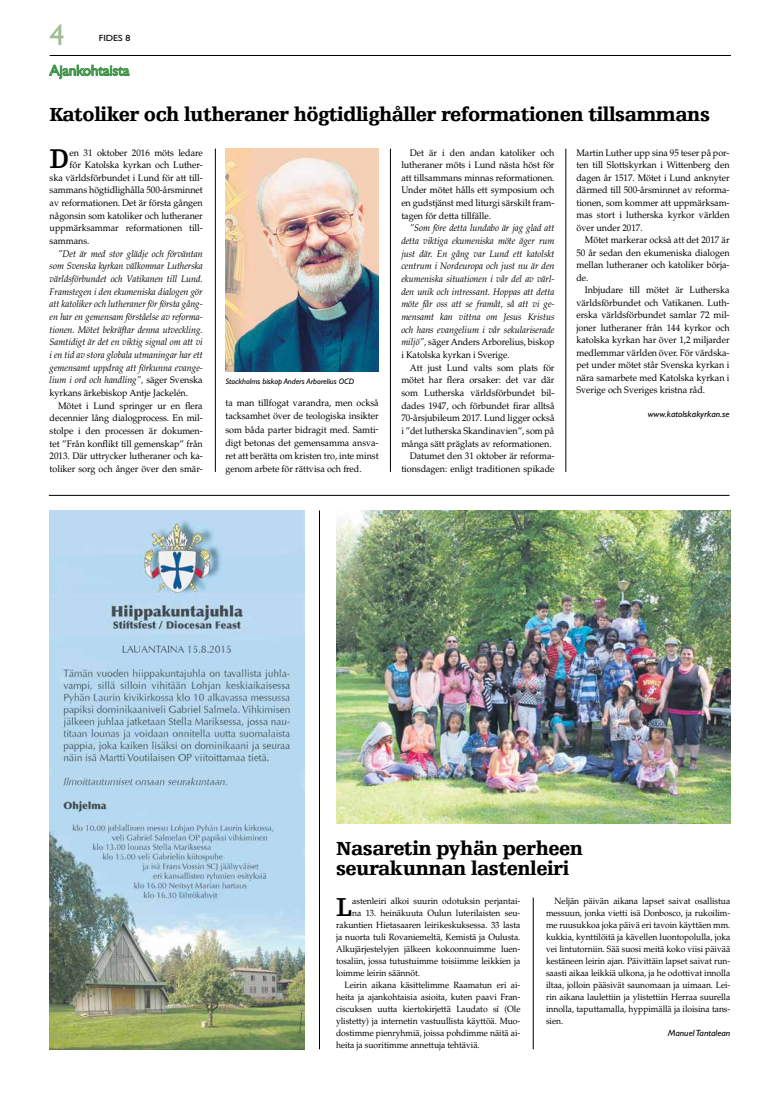
<style>
.page{position:relative;width:780px;height:1106px;background:#fff}
.page>*{position:absolute;margin:0;border:0;box-sizing:border-box;transform-origin:0 0}
.t1{font:30px "Gill Sans Std";color:#a0bd93}
.t2{font:700 28.7px "Egyptienne FLT Std";color:#000;scale:.95 1}
.t3{font:700 27.4px "Egyptienne FLT Std";color:#000;scale:.95 1}
.t4{font:900 20px/20px "Egyptienne FLT Std";letter-spacing:-.025em;color:#000}
.t5{font:15px "Gill Sans Std";letter-spacing:-.01em;color:#3f9347}
.t6{font:9.5px/12.5px "Palatino LT Std";letter-spacing:-.005em;color:#000;text-align:justify;scale:.95 1}
.t7{font:italic 9.5px/12.7px "Palatino LT Std";letter-spacing:-.005em;color:#000;text-align:justify;scale:.95 1}
.t8{font:9px/12px "Palatino LT Std";letter-spacing:-.005em;color:#000;text-align:justify;scale:.95 1}
.t9{font:italic 9px "Gill Sans Std";color:#000;scale:1.05 1}
.t10{font:9px "Gill Sans Std";color:#000;scale:1.1 1}
.t11{font:italic 8px "Gill Sans Std";letter-spacing:-.01em;color:#000;scale:1.05 1}
.s1{font-style:normal}
</style>
<div class="page">
<hr style="left:50px;top:55px;width:681px;height:1px;background:#000">
<svg style="left:49px;top:65px;width:80px;height:14px"></svg>
<hr style="left:215px;top:149px;width:1px;height:323px;background:#000">
<hr style="left:533px;top:897px;width:1px;height:152px;background:#000">
<hr style="left:565px;top:149px;width:1px;height:323px;background:#000">
<hr style="left:49px;top:495px;width:680px;height:1px;background:#000">
<hr style="left:319px;top:510px;width:1px;height:539px;background:#000">
<img style="left:50px;top:510px;width:255px;height:539px">
<img style="left:336px;top:510px;width:394px;height:314px">
<hr style="left:390px;top:149px;width:1px;height:323px;background:#000">
<img style="left:225px;top:149px;width:153px;height:223px">
<h1 class="t1" style="left:50px;top:18px;width:16px">4</h1>
<p class="t10" style="left:99px;top:33px;width:30px">FIDES 8</p>
<h3 class="t5" style="left:50px;top:62px;width:81px">Ajankohtaista</h3>
<h3 class="t4" style="left:50px;top:104px;width:662px">Katoliker och lutheraner högtidlighåller reformationen tillsammans</h3>
<h2 class="t2" style="left:50px;top:143px;width:22px">D</h2>
<p class="t6" style="left:70px;top:146px;width:142px">en 31 oktober 2016 möts ledare</p>
<p class="t6" style="left:70px;top:159px;width:142px">för Katolska kyrkan och Luther-</p>
<p class="t6" style="left:50px;top:171px;width:163px">ska världsförbundet i Lund för att till-</p>
<p class="t6" style="left:50px;top:184px;width:163px">sammans högtidlighålla 500-årsminnet</p>
<p class="t6" style="left:50px;top:197px;width:163px">av reformationen. Det är första gången</p>
<p class="t6" style="left:50px;top:209px;width:163px">någonsin som katoliker och lutheraner</p>
<p class="t6" style="left:50px;top:222px;width:163px">uppmärksammar reformationen till-</p>
<p class="t6" style="left:50px;top:235px;width:43px">sammans.</p>
<p class="t7" style="left:50px;top:247px;width:163px;text-indent:9px">”Det är med stor glädje och förväntan som Svenska kyrkan välkomnar Lutherska världsförbundet och Vatikanen till Lund.<br>Framstegen i den ekumeniska dialogen gör att katoliker och lutheraner för första gång&shy;en har en gemensam förståelse av reforma&shy;tionen. Mötet bekräftar denna utveckling.<br>Samtidigt är det en viktig signal om att vi i en tid av stora globala utmaningar har ett gemensamt uppdrag att förkunna evange&shy;lium i ord och handling”, <span class="s1">säger Svenska kyrkans ärkebiskop Antje Jackelén.</span></p>
<p class="t6" style="left:50px;top:399px;width:163px;text-indent:9px">Mötet i Lund springer ur en flera decennier lång dialogprocess. En mil&shy;stolpe i den processen är dokumen&shy;tet ”Från konflikt till gemenskap” från 2013. Där uttrycker lutheraner och ka&shy;toliker sorg och ånger över den smär-</p>
<p class="t11" style="left:225px;top:377px;width:124px">Stockholms biskop Anders Arborelius OCD</p>
<p class="t6" style="left:225px;top:396px;width:163px;line-height:13.1px">ta man tillfogat varandra, men också tacksamhet över de teologiska insikter som båda parter bidragit med. Samti&shy;digt betonas det gemensamma ansva&shy;ret att berätta om kristen tro, inte minst genom arbete för rättvisa och fred.</p>
<p class="t6" style="left:401px;top:146px;width:163px;text-indent:9px">Det är i den andan katoliker och lutheraner möts i Lund nästa höst för att tillsammans minnas reformationen.<br>Under mötet hålls ett symposium och en gudstjänst med liturgi särskilt fram&shy;tagen för detta tillfälle.</p>
<p class="t7" style="left:401px;top:222px;width:163px;text-indent:9px">”Som före detta lundabo är jag glad att detta viktiga ekumeniska möte äger rum just där. En gång var Lund ett katolskt centrum i Nordeuropa och just nu är den ekumeniska situationen i vår del av värl&shy;den unik och intressant. Hoppas att detta möte får oss att se framåt, så att vi ge&shy;mensamt kan vittna om Jesus Kristus och hans evangelium i vår sekulariserade miljö”, <span class="s1">säger Anders Arborelius, biskop i Katolska kyrkan i Sverige.</span></p>
<p class="t6" style="left:410px;top:361px;width:154px">Att just Lund valts som plats för</p>
<p class="t6" style="left:401px;top:374px;width:163px">mötet har flera orsaker: det var där</p>
<p class="t6" style="left:401px;top:387px;width:163px">som Lutherska världsförbundet bil-</p>
<p class="t6" style="left:401px;top:399px;width:163px">dades 1947, och förbundet firar alltså</p>
<p class="t6" style="left:401px;top:412px;width:163px">70-årsjubileum 2017. Lund ligger också</p>
<p class="t6" style="left:401px;top:424px;width:163px">i ”det lutherska Skandinavien”, som på</p>
<p class="t6" style="left:401px;top:437px;width:160px">många sätt präglats av reformationen.</p>
<p class="t6" style="left:410px;top:450px;width:154px">Datumet den 31 oktober är reforma-</p>
<p class="t6" style="left:401px;top:462px;width:163px">tionsdagen: enligt traditionen spikade</p>
<p class="t6" style="left:576px;top:146px;width:163px">Martin Luther upp sina 95 teser på por&shy;ten till Slottskyrkan i Wittenberg den dagen år 1517. Mötet i Lund anknyter därmed till 500-årsminnet av reforma&shy;tionen, som kommer att uppmärksam&shy;mas stort i lutherska kyrkor världen över under 2017.</p>
<p class="t6" style="left:576px;top:234px;width:163px;text-indent:9px">Mötet markerar också att det 2017 är 50 år sedan den ekumeniska dialogen mellan lutheraner och katoliker börja&shy;de.</p>
<p class="t6" style="left:576px;top:284px;width:163px;text-indent:9px">Inbjudare till mötet är Lutherska världsförbundet och Vatikanen. Luth&shy;erska världsförbundet samlar 72 mil&shy;joner lutheraner från 144 kyrkor och katolska kyrkan har över 1,2 miljarder medlemmar världen över. För värdska&shy;pet under mötet står Svenska kyrkan i nära samarbete med Katolska kyrkan i Sverige och Sveriges kristna råd.</p>
<p class="t9" style="left:647px;top:409px;width:79px">www.katolskakyrkan.se</p>
<h3 class="t4" style="left:336px;top:838px;width:248px">Nasaretin pyhän perheen seurakunnan lastenleiri</h3>
<h3 class="t3" style="left:336px;top:892px;width:18px">L</h3>
<p class="t8" style="left:352px;top:895px;width:178px">astenleiri alkoi suurin odotuksin perjantai-</p>
<p class="t8" style="left:352px;top:907px;width:178px">na 13. heinäkuuta Oulun luterilaisten seu-</p>
<p class="t8" style="left:336px;top:919px;width:195px">rakuntien Hietasaaren leirikeskuksessa. 33 lasta</p>
<p class="t8" style="left:336px;top:931px;width:195px">ja nuorta tuli Rovaniemeltä, Kemistä ja Oulusta.</p>
<p class="t8" style="left:336px;top:943px;width:195px">Alkujärjestelyjen jälkeen kokoonnuimme luen-</p>
<p class="t8" style="left:336px;top:955px;width:195px">tosaliin, jossa tutustuimme toisiimme leikkien ja</p>
<p class="t8" style="left:336px;top:967px;width:90px">loimme leirin säännöt.</p>
<p class="t8" style="left:344px;top:979px;width:186px">Leirin aikana käsittelimme Raamatun eri ai-</p>
<p class="t8" style="left:336px;top:991px;width:195px">heita ja ajankohtaisia asioita, kuten paavi Fran-</p>
<p class="t8" style="left:336px;top:1003px;width:195px">ciscuksen uutta kiertokirjettä Laudato sí (Ole</p>
<p class="t8" style="left:336px;top:1015px;width:195px">ylistetty) ja internetin vastuullista käyttöä. Muo-</p>
<p class="t8" style="left:336px;top:1027px;width:195px">dostimme pienryhmiä, joissa pohdimme näitä ai-</p>
<p class="t8" style="left:336px;top:1039px;width:153px">heita ja suoritimme annettuja tehtäviä.</p>
<p class="t8" style="left:546px;top:895px;width:195px;text-indent:9px">Neljän päivän aikana lapset saivat osallistua messuun, jonka vietti isä Donbosco, ja rukoilim&shy;me ruusukkoa joka päivä eri tavoin käyttäen mm. kukkia, kynttilöitä ja kävellen luontopolulla, joka vei lintutorniin. Sää suosi meitä koko viisi päivää kestäneen leirin ajan. Päivittäin lapset saivat run&shy;saasti aikaa leikkiä ulkona, ja he odottivat innolla iltaa, jolloin pääsivät saunomaan ja uimaan. Lei&shy;rin aikana laulettiin ja ylistettiin Herraa suurella innolla, taputtamalla, hyppimällä ja iloisina tans&shy;sien.</p>
<p class="t9" style="left:667px;top:1028px;width:61px">Manuel Tantalean</p>
</div>
